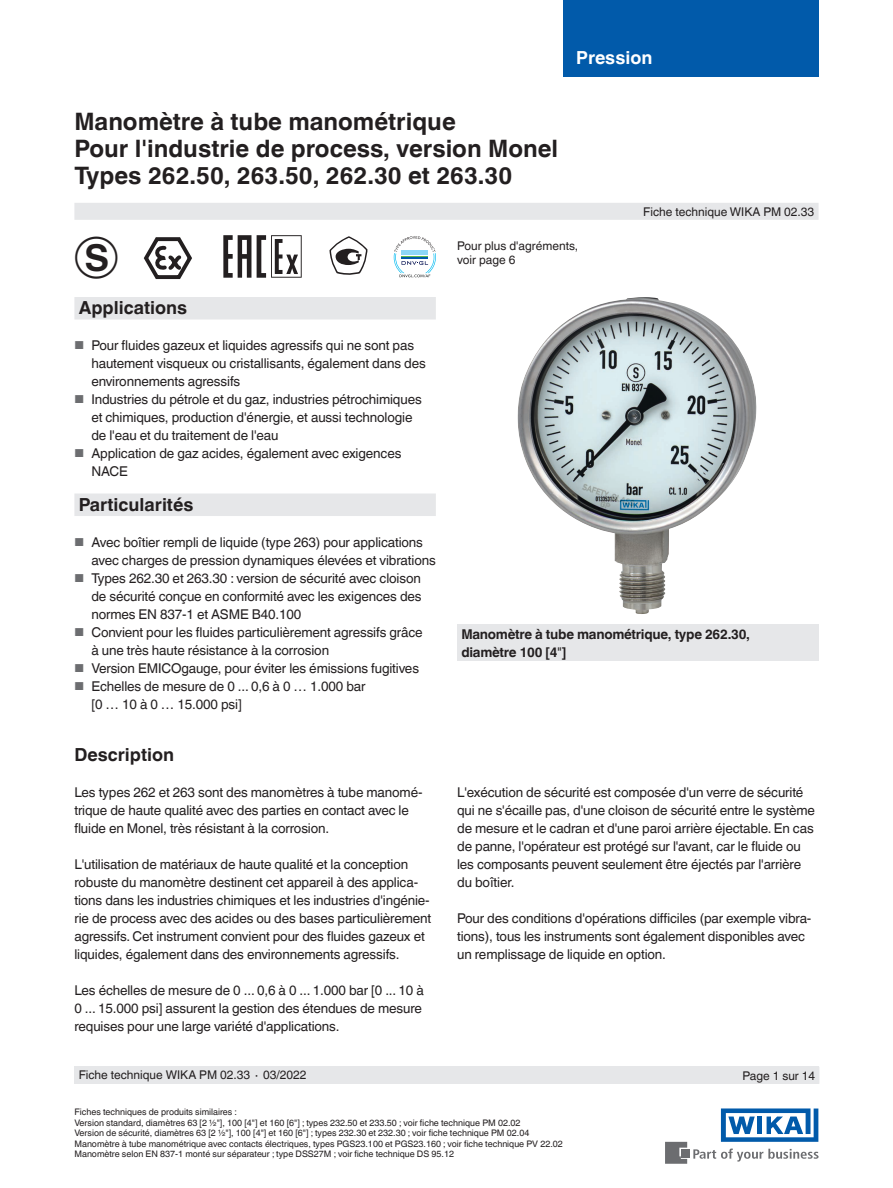
<style>
.page{position:relative;width:893px;height:1188px;background:#fff}
.page>*{position:absolute;margin:0;border:0;box-sizing:border-box;transform-origin:0 0}
.t1{font:46.5px "Wika";color:#231f20}
.t2{font:700 24px/27px "Helvetica World";color:#231f20}
.t3{font:700 18px "Helvetica World";color:#231f20}
.t4{font:700 18px "Helvetica World";color:#fff}
.t5{font:13.5px/18px "Helvetica World";letter-spacing:-.01em;color:#231f20}
.t6{font:700 13.5px/18px "Helvetica World";letter-spacing:-.02em;color:#231f20}
.t7{font:12px/13.5px "Helvetica World";color:#231f20}
.t8{font:9px/10.5px "Helvetica World";color:#231f20}
.s1{font-size:11.55px;color:#6c6d70}
.s2{font-weight:400}
</style>
<div class="page">
<svg style="left:693px;top:1149px;width:126px;height:13px"></svg>
<div style="left:682px;top:1150px;width:8px;height:8px;background:#6c6d70"></div>
<svg style="left:665px;top:1142px;width:22px;height:22px"></svg>
<svg style="left:721px;top:1108px;width:97px;height:34px"></svg>
<div style="left:563px;top:0;width:256px;height:76px;background:#015aaa"></div>
<div style="left:74px;top:203px;width:745px;height:17px;background:#e6e7e9"></div>
<div style="left:74px;top:1066px;width:745px;height:18px;background:#e6e7e9"></div>
<img style="left:517px;top:297px;width:240px;height:317px">
<div style="left:457px;top:625px;width:362px;height:36px;background:#e6e7e9"></div>
<div style="left:74px;top:297px;width:362px;height:23px;background:#e6e7e9"></div>
<div style="left:74px;top:494px;width:362px;height:22px;background:#e6e7e9"></div>
<svg style="left:144px;top:237px;width:48px;height:43px"></svg>
<svg style="left:223px;top:235px;width:28px;height:43px"></svg>
<svg style="left:257px;top:235px;width:45px;height:43px"></svg>
<svg style="left:329px;top:236px;width:38px;height:39px"></svg>
<svg style="left:394px;top:236px;width:42px;height:42px"></svg>
<h2 class="t2" style="left:74px;top:108px;width:485px">Manomètre à tube manométrique<br>Pour l'industrie de process, version Monel<br>Types 262.50, 263.50, 262.30 et 263.30</h2>
<h3 class="t4" style="left:576px;top:47px;width:78px">Pression</h3>
<p class="t7" style="left:643px;top:205px;width:173px">Fiche technique WIKA PM 02.33</p>
<h1 class="t1" style="left:74px;top:235px;width:46px">k</h1>
<h3 class="t3" style="left:79px;top:297px;width:110px">Applications</h3>
<p class="t5" style="left:91px;top:337px;width:336px;text-indent:-17px"><span class="s1">■</span> Pour fluides gazeux et liquides agressifs qui ne sont pas hautement visqueux ou cristallisants, également dans des environnements agressifs</p>
<p class="t5" style="left:91px;top:391px;width:332px;text-indent:-17px"><span class="s1">■</span> Industries du pétrole et du gaz, industries pétrochimiques et chimiques, production d'énergie, et aussi technologie de l'eau et du traitement de l'eau</p>
<p class="t5" style="left:91px;top:445px;width:311px;text-indent:-17px"><span class="s1">■</span> Application de gaz acides, également avec exigences<br>NACE</p>
<h3 class="t3" style="left:79px;top:494px;width:116px">Particularités</h3>
<p class="t5" style="left:91px;top:533px;width:346px;text-indent:-17px"><span class="s1">■</span> Avec boîtier rempli de liquide (type 263) pour applications avec charges de pression dynamiques élevées et vibrations</p>
<p class="t5" style="left:91px;top:569px;width:332px;text-align:justify;text-indent:-17px"><span class="s1">■</span> Types 262.30 et 263.30 : version de sécurité avec cloison de sécurité conçue en conformité avec les exigences des normes EN 837-1 et ASME B40.100</p>
<p class="t5" style="left:91px;top:623px;width:333px;text-indent:-17px"><span class="s1">■</span> Convient pour les fluides particulièrement agressifs grâce à une très haute résistance à la corrosion</p>
<p class="t5" style="left:74px;top:659px;width:346px"><span class="s1">■</span> Version EMICOgauge, pour éviter les émissions fugitives</p>
<p class="t5" style="left:91px;top:677px;width:276px;text-indent:-17px"><span class="s1">■</span> Echelles de mesure de 0 ... 0,6 à 0 … 1.000 bar [0 … 10 à 0 … 15.000 psi]</p>
<h3 class="t3" style="left:74px;top:745px;width:101px">Description</h3>
<p class="t5" style="left:74px;top:784px;width:350px">Les types 262 et 263 sont des manomètres à tube manomé&shy;trique de haute qualité avec des parties en contact avec le fluide en Monel, très résistant à la corrosion.</p>
<p class="t5" style="left:74px;top:856px;width:358px">L'utilisation de matériaux de haute qualité et la conception robuste du manomètre destinent cet appareil à des applica&shy;tions dans les industries chimiques et les industries d'ingénie&shy;rie de process avec des acides ou des bases particulièrement agressifs. Cet instrument convient pour des fluides gazeux et liquides, également dans des environnements agressifs.</p>
<p class="t5" style="left:74px;top:982px;width:351px">Les échelles de mesure de 0 ... 0,6 à 0 ... 1.000 bar [0 ... 10 à<br>0 ... 15.000 psi] assurent la gestion des étendues de mesure requises pour une large variété d'applications.</p>
<p class="t7" style="left:79px;top:1068px;width:229px">Fiche technique WIKA PM 02.33 ∙ 03/2022</p>
<p class="t7" style="left:457px;top:239px;width:123px">Pour plus d'agréments, voir page 6</p>
<p class="t6" style="left:461px;top:625px;width:290px">Manomètre à tube manométrique, type 262.30, diamètre 100 [4<span class="s2">"</span>]</p>
<p class="t5" style="left:457px;top:784px;width:359px">L'exécution de sécurité est composée d'un verre de sécurité qui ne s'écaille pas, d'une cloison de sécurité entre le système de mesure et le cadran et d'une paroi arrière éjectable. En cas de panne, l'opérateur est protégé sur l'avant, car le fluide ou les composants peuvent seulement être éjectés par l'arrière du boîtier.</p>
<p class="t5" style="left:457px;top:910px;width:356px">Pour des conditions d'opérations difficiles (par exemple vibra&shy;tions), tous les instruments sont également disponibles avec un remplissage de liquide en option.</p>
<p class="t7" style="left:743px;top:1069px;width:74px">Page 1 sur 14</p>
<p class="t8" style="left:74px;top:1107px;width:490px">Fiches techniques de produits similaires :<br>Version standard, diamètres 63 [2 ½"], 100 [4"] et 160 [6"] ; types 232.50 et 233.50 ; voir fiche technique PM 02.02<br>Version de sécurité, diamètres 63 [2 ½"], 100 [4"] et 160 [6"] ; types 232.30 et 232.30 ; voir fiche technique PM 02.04<br>Manomètre à tube manométrique avec contacts électriques, types PGS23.100 et PGS23.160 ; voir fiche technique PV 22.02<br>Manomètre selon EN 837-1 monté sur séparateur ; type DSS27M ; voir fiche technique DS 95.12</p>
</div>
